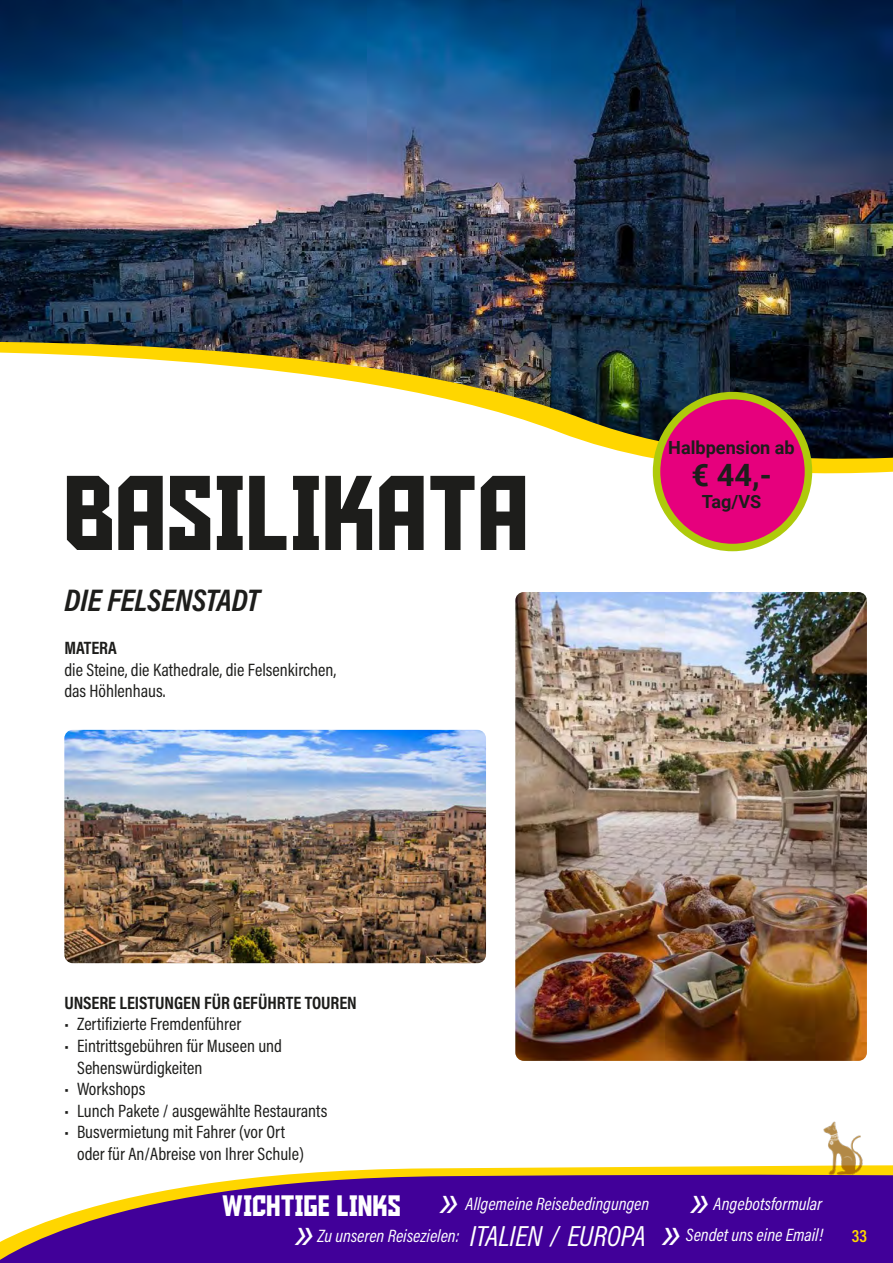
<style>
.page{position:relative;width:893px;height:1263px;background:#fff}
.page>*{position:absolute;margin:0;border:0;box-sizing:border-box;transform-origin:0 0}
.t1{font:105px "Aldothe Apache";color:#1d1d1b}
.t2{font:italic 49.5px "Acumin Pro Cond";color:#fff}
.t3{font:italic 700 31.5px "Acumin Pro Cond";letter-spacing:-.005em;color:#1d1d1b}
.t4{font:700 30.75px "Roboto";color:#1d1d1b}
.t5{font:29.4px "Aldothe Apache";color:#fff}
.t6{font:italic 29.25px "Acumin Pro Cond";color:#fff}
.t7{font:700 18.15px "Roboto";color:#1d1d1b}
.t8{font:18px/21.6px "Acumin Pro Cond";color:#1d1d1b}
.t9{font:italic 18px "Acumin Pro Cond";color:#fff}
.t10{font:700 18px "Acumin Pro Cond";color:#1d1d1b}
.t11{font:600 18px "Acumin Pro Cond";color:#ffd600}
</style>
<div class="page">
<svg style="left:309px;top:1165px;width:584px;height:8px;fill:#ffd600"></svg>
<svg style="left:0;top:1173px;width:893px;height:90px;background:#5f2698"></svg>
<img style="left:817px;top:1121px;width:50px;height:55px">
<img style="left:64px;top:730px;width:422px;height:233px">
<img style="left:515px;top:592px;width:352px;height:469px">
<img style="left:0;top:0;width:893px;height:461px">
<div style="left:657px;top:396px;width:151px;height:151px;background:#e6007d;border-radius:50%"></div>
<div style="left:653px;top:392px;width:159px;height:159px;border:8px solid #afca0b;border-radius:50%"></div>
<h1 class="t1" style="left:64px;top:456px;width:467px">BASILIKATA</h1>
<h3 class="t3" style="left:64px;top:579px;width:197px">DIE FELSENSTADT</h3>
<p class="t10" style="left:64px;top:636px;width:54px">MATERA</p>
<p class="t8" style="left:64px;top:658px;width:273px">die Steine, die Kathedrale, die Felsenkirchen, das Höhlenhaus.</p>
<p class="t10" style="left:64px;top:991px;width:294px">UNSERE LEISTUNGEN FÜR GEFÜHRTE TOUREN</p>
<p class="t8" style="left:64px;top:1013px;width:178px">• Zertifizierte Fremdenfü hrer</p>
<p class="t8" style="left:77px;top:1035px;width:207px;text-indent:-13px">• Eintrittsgebü hren für Museen und<br>Sehenswürdigkeiten</p>
<p class="t8" style="left:64px;top:1078px;width:83px">• Workshops</p>
<p class="t8" style="left:64px;top:1099px;width:265px">• Lunch Pakete / ausgewählte Restaurants</p>
<p class="t8" style="left:77px;top:1121px;width:228px;text-indent:-13px">• Busvermietung mit Fahrer (vor Ort oder für An/Abreise von Ihrer Schule)</p>
<p class="t7" style="left:668px;top:435px;width:128px">Halbpension ab</p>
<p class="t7" style="left:702px;top:489px;width:61px">Tag/VS</p>
<h3 class="t4" style="left:691px;top:453px;width:82px">€ 44,-</h3>
<h3 class="t5" style="left:222px;top:1190px;width:181px">WICHTIGE LINKS</h3>
<p class="t9" style="left:714px;top:1192px;width:110px">Angebotsformular</p>
<p class="t9" style="left:317px;top:1224px;width:143px">Zu unseren Reisezielen:</p>
<h3 class="t6" style="left:470px;top:1217px;width:177px">ITALIEN / EUROPA</h3>
<p class="t11" style="left:852px;top:1224px;width:17px">33</p>
<h2 class="t2" style="left:439px;top:1172px;width:21px">»</h2>
<p class="t9" style="left:465px;top:1192px;width:185px">Allgemeine Reisebedingungen</p>
<h2 class="t2" style="left:689px;top:1172px;width:21px">»</h2>
<h2 class="t2" style="left:661px;top:1204px;width:21px">»</h2>
<p class="t9" style="left:686px;top:1223px;width:139px">Sendet uns eine Email!</p>
<h2 class="t2" style="left:294px;top:1204px;width:21px">»</h2>
</div>
